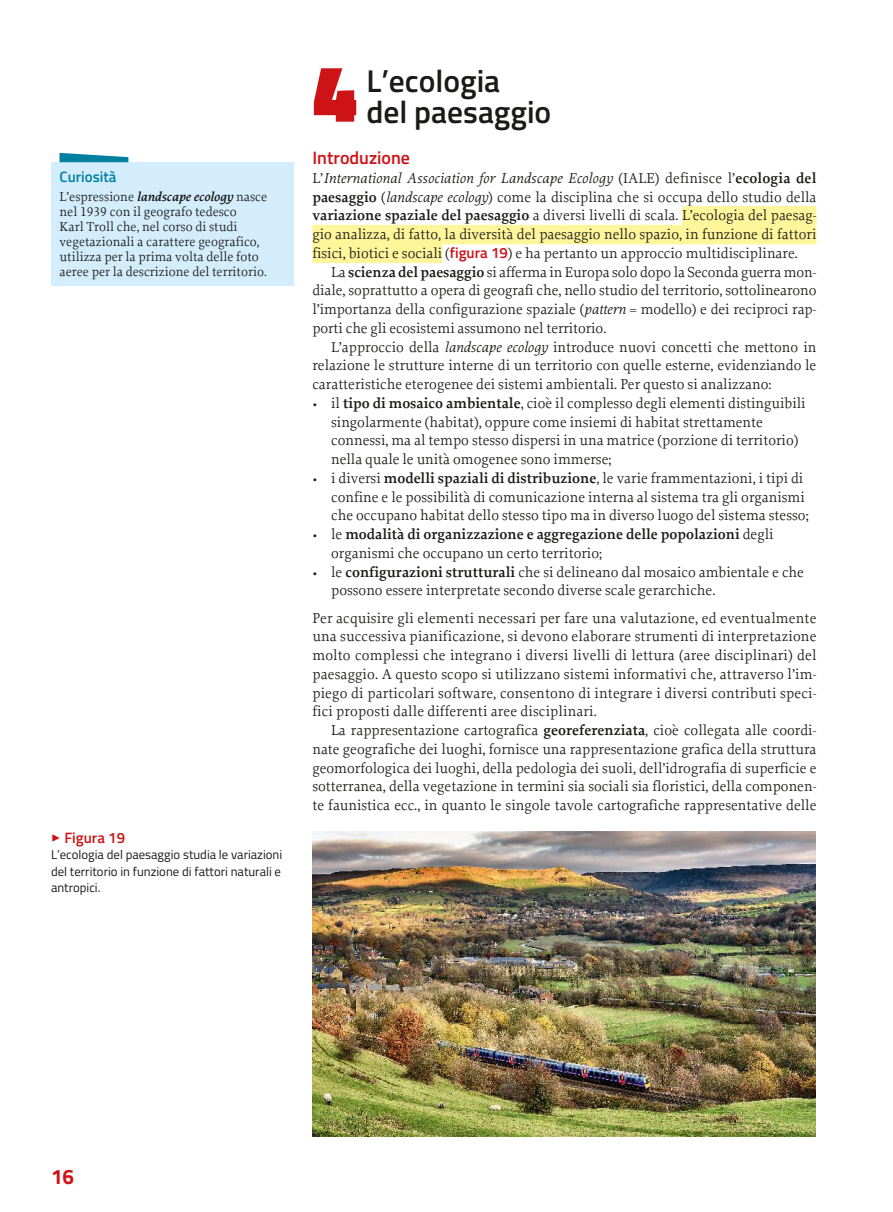
<style>
.page{position:relative;width:893px;height:1212px;background:#fff}
.page>*{position:absolute;margin:0;border:0;box-sizing:border-box;transform-origin:0 0}
.t1{font:900 81px "Titillium";color:#cd1316}
.t2{font:600 31.5px/31.5px "Titillium";color:#1a1a18}
.t3{font:700 21px "Titillium";color:#cd1316}
.t4{font:600 18px "Titillium";color:#cd1316}
.t5{font:15px/18.8px "Proforma";color:#1a1a18;text-align:justify}
.t6{font:600 15px/18.8px "Proforma";color:#1a1a18}
.t7{font:600 15px "Titillium";color:#007fa1}
.t8{font:600 15px "Titillium";color:#cd1316}
.t9{font:13.5px/15px "Proforma";color:#1a1a18}
.t10{font:12.75px/16.5px "Titillium";color:#1a1a18;text-align:justify}
.s1{font-weight:600;font-style:italic}
.s2{font-style:italic}
.s3{font-weight:600}
.s4{font-family:"Titillium";font-weight:600;color:#cd1316}
.s5{font-weight:400}
</style>
<div class="page">
<img style="left:312px;top:832px;width:504px;height:304px">
<div style="left:682px;top:206px;width:134px;height:20px;background:#fff59b"></div>
<div style="left:312px;top:225px;width:504px;height:19px;background:#fff59b"></div>
<div style="left:312px;top:244px;width:130px;height:19px;background:#fff59b"></div>
<div style="left:51px;top:162px;width:243px;height:124px;background:#d4edfc"></div>
<svg style="left:60px;top:153px;width:68px;height:9px"></svg>
<p class="t7" style="left:60px;top:172px;width:58px">Curiosità</p>
<p class="t9" style="left:60px;top:191px;width:209px">L’espressione <span class="s1">landscape ecology</span> nasce nel 1939 con il geografo tedesco<br>Karl Troll che, nel corso di studi vegetazionali a carattere geografico, utilizza per la prima volta delle foto aeree per la descrizione del territorio.</p>
<p class="t8" style="left:51px;top:833px;width:76px">✓ Figura 19</p>
<p class="t10" style="left:51px;top:848px;width:233px">L’ecologia del paesaggio studia le variazioni del territorio in funzione di fattori naturali e antropici.</p>
<h1 class="t1" style="left:312px;top:46px;width:46px">4</h1>
<h2 class="t2" style="left:366px;top:69px;width:186px">L’ecologia<br>del paesaggio</h2>
<p class="t4" style="left:312px;top:152px;width:99px">Introduzione</p>
<p class="t5" style="left:312px;top:170px;width:506px">L’<span class="s2">International Association for Landscape Ecology</span> (IALE) definisce l’<span class="s3">ecologia del paesaggio</span> (<span class="s2">landscape ecology</span>) come la disciplina che si occupa dello studio della <span class="s3">variazione spaziale del paesaggio</span> a diversi livelli di scala. L’ecologia del paesag&shy;gio analizza, di fatto, la diversità del paesaggio nello spazio, in funzione di fattori fisici, biotici e sociali (<span class="s4">figura 19</span>) e ha pertanto un approccio multidisciplinare.</p>
<p class="t5" style="left:312px;top:264px;width:506px;text-indent:19px">La <span class="s3">scienza del paesaggio</span> si afferma in Europa solo dopo la Seconda guerra mon&shy;diale, soprattutto a opera di geografi che, nello studio del territorio, sottolinearono l’importanza della configurazione spaziale (<span class="s2">pattern</span> = modello) e dei reciproci rap&shy;porti che gli ecosistemi assumono nel territorio.</p>
<p class="t5" style="left:312px;top:339px;width:505px;text-indent:19px">L’approccio della <span class="s2">landscape ecology</span> introduce nuovi concetti che mettono in relazione le strutture interne di un territorio con quelle esterne, evidenziando le caratteristiche eterogenee dei sistemi ambientali. Per questo si analizzano:</p>
<p class="t5" style="left:331px;top:395px;width:476px;text-align:left;text-indent:-19px">• il <span class="s3">tipo di mosaico ambientale</span>, cioè il complesso degli elementi distinguibili singolarmente (habitat), oppure come insiemi di habitat strettamente connessi, ma al tempo stesso dispersi in una matrice (porzione di territorio) nella quale le unità omogenee sono immerse;</p>
<p class="t5" style="left:331px;top:470px;width:479px;text-align:left;text-indent:-19px">• i diversi <span class="s3">modelli spaziali di distribuzione</span>, le varie frammentazioni, i tipi di confine e le possibilità di comunicazione interna al sistema tra gli organismi che occupano habitat dello stesso tipo ma in diverso luogo del sistema stesso;</p>
<p class="t6" style="left:331px;top:526px;width:444px;text-indent:-19px"><span class="s5">• le</span> modalità di organizzazione e aggregazione delle popolazioni <span class="s5">degli organismi che occupano un certo territorio;</span></p>
<p class="t5" style="left:331px;top:564px;width:474px;text-indent:-19px">• le <span class="s3">configurazioni strutturali</span> che si delineano dal mosaico ambientale e che possono essere interpretate secondo diverse scale gerarchiche.</p>
<p class="t5" style="left:312px;top:610px;width:506px">Per acquisire gli elementi necessari per fare una valutazione, ed eventualmente una successiva pianificazione, si devono elaborare strumenti di interpretazione molto complessi che integrano i diversi livelli di lettura (aree disciplinari) del paesaggio. A questo scopo si utilizzano sistemi informativi che, attraverso l’im&shy;piego di particolari software, consentono di integrare i diversi contributi speci&shy;fici proposti dalle differenti aree disciplinari.</p>
<p class="t5" style="left:312px;top:722px;width:506px;text-indent:19px">La rappresentazione cartografica <span class="s3">georeferenziata</span>, cioè collegata alle coordi&shy;nate geografiche dei luoghi, fornisce una rappresentazione grafica della struttura geomorfologica dei luoghi, della pedologia dei suoli, dell’idrografia di superficie e sotterranea, della vegetazione in termini sia sociali sia floristici, della componen&shy;te faunistica ecc., in quanto le singole tavole cartografiche rappresentative delle</p>
<h3 class="t3" style="left:51px;top:1169px;width:25px">16</h3>
</div>
